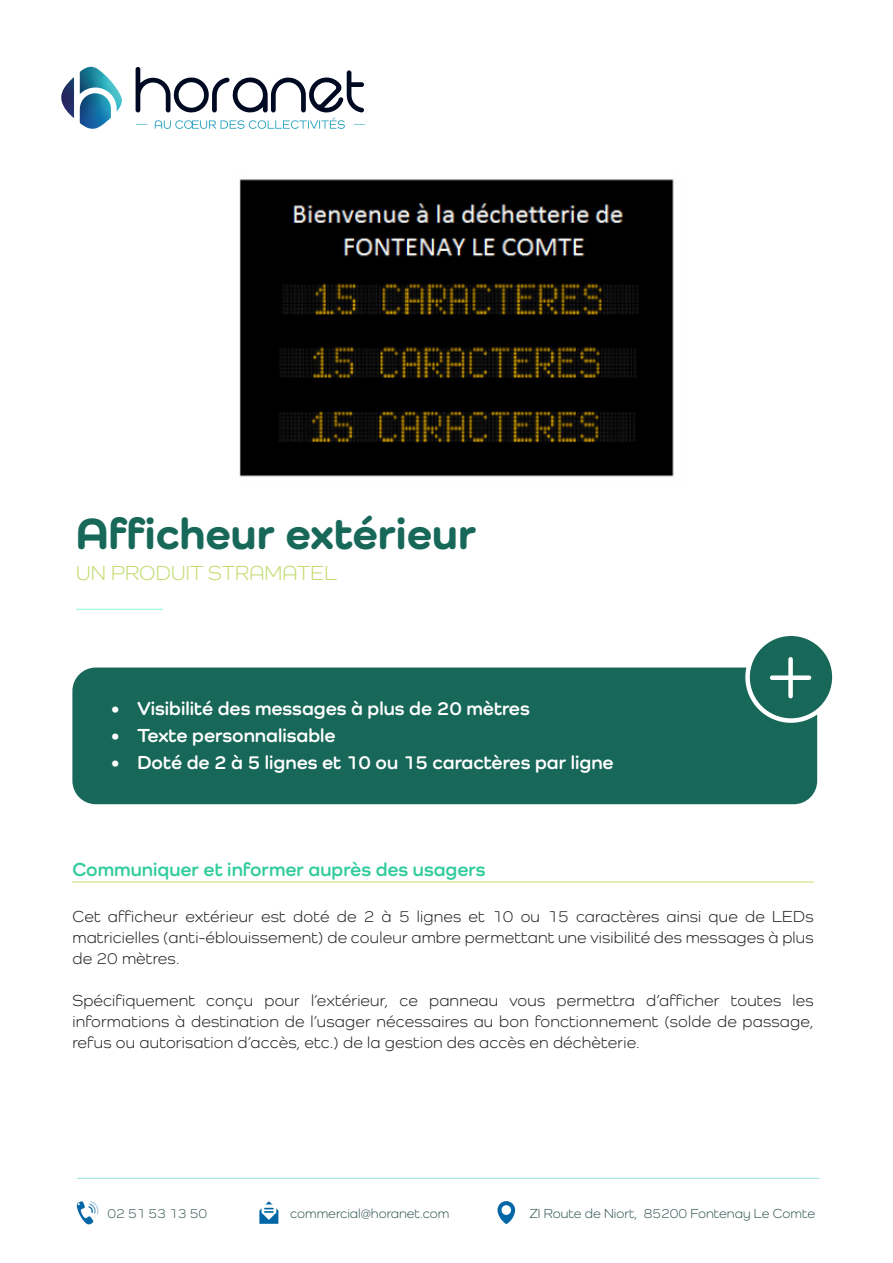
<style>
.page{position:relative;width:893px;height:1263px;background:#fff}
.page>*{position:absolute;margin:0;border:0;box-sizing:border-box;transform-origin:0 0}
.Titre1_-_dechetterie{font:800 45px "Como";color:#186859}
.Sous-titre_-_dechett{font:21px "Como";letter-spacing:.01em;color:#c4db71}
.t1{font:700 19.5px "Como";color:#fff}
.Titre_2_-_dechetteri{font:700 19.5px "Como";color:#33cc9d}
.Defaut_-_paragraphe{font:16.5px/21px "Como";letter-spacing:.01em;color:#231f20;text-align:justify}
.t2{font:13.5px "Como";color:#335754}
</style>
<div class="page">
<hr style="left:76px;top:609px;width:87px;height:1px;background:#8affd1">
<hr style="left:72px;top:881px;width:742px;height:1px;background:#c4db71">
<svg style="left:80px;top:67px;width:42px;height:62px"></svg>
<svg style="left:61px;top:84px;width:6px;height:17px"></svg>
<svg style="left:136px;top:67px;width:229px;height:62px"></svg>
<div style="left:72px;top:667px;width:745px;height:137px;background:#186859;border-radius:23px"></div>
<div style="left:748px;top:634px;width:86px;height:86px;background:#186859;border-radius:50%"></div>
<div style="left:745px;top:631px;width:92px;height:92px;border:4px solid #fff;border-radius:50%"></div>
<div style="left:788px;top:659px;width:5px;height:37px;background:#fff"></div>
<div style="left:772px;top:675px;width:37px;height:5px;background:#fff"></div>
<hr style="left:77px;top:1178px;width:742px;height:1px;background:#26c2c7">
<svg style="left:497px;top:1201px;width:18px;height:23px"></svg>
<svg style="left:77px;top:1201px;width:22px;height:23px"></svg>
<svg style="left:259px;top:1201px;width:19px;height:23px"></svg>
<img style="left:239px;top:179px;width:435px;height:298px">
<p class="Titre1_-_dechetterie" style="left:76px;top:506px;width:401px">Afficheur extérieur</p>
<p class="Sous-titre_-_dechett" style="left:76px;top:560px;width:263px">UN PRODUIT STRAMATEL</p>
<p class="t1" style="left:110px;top:696px;width:421px">• Visibilité des messages à plus de 20 mètres</p>
<p class="t1" style="left:110px;top:723px;width:227px">• Texte personnalisable</p>
<p class="t1" style="left:110px;top:750px;width:505px">• Doté de 2 à 5 lignes et 10 ou 15 caractères par ligne</p>
<p class="Titre_2_-_dechetteri" style="left:72px;top:857px;width:415px">Communiquer et informer auprès des usagers</p>
<p class="Defaut_-_paragraphe" style="left:72px;top:906px;width:743px">Cet afficheur extérieur est doté de 2 à 5 lignes et 10 ou 15 caractères ainsi que de LEDs matricielles (anti-éblouissement) de couleur ambre permettant une visibilité des messages à plus de 20 mètres.</p>
<p class="Defaut_-_paragraphe" style="left:72px;top:990px;width:743px">Spécifiquement conçu pour l’extérieur, ce panneau vous permettra d’afficher toutes les informations à destination de l’usager nécessaires au bon fonctionnement (solde de passage, refus ou autorisation d’accès, etc.) de la gestion des accès en déchèterie.</p>
<p class="t2" style="left:107px;top:1205px;width:101px">02 51 53 13 50</p>
<p class="t2" style="left:290px;top:1205px;width:161px">commercial@horanet.com</p>
<p class="t2" style="left:529px;top:1205px;width:287px">ZI Route de Niort, 85200 Fontenay Le Comte</p>
</div>
